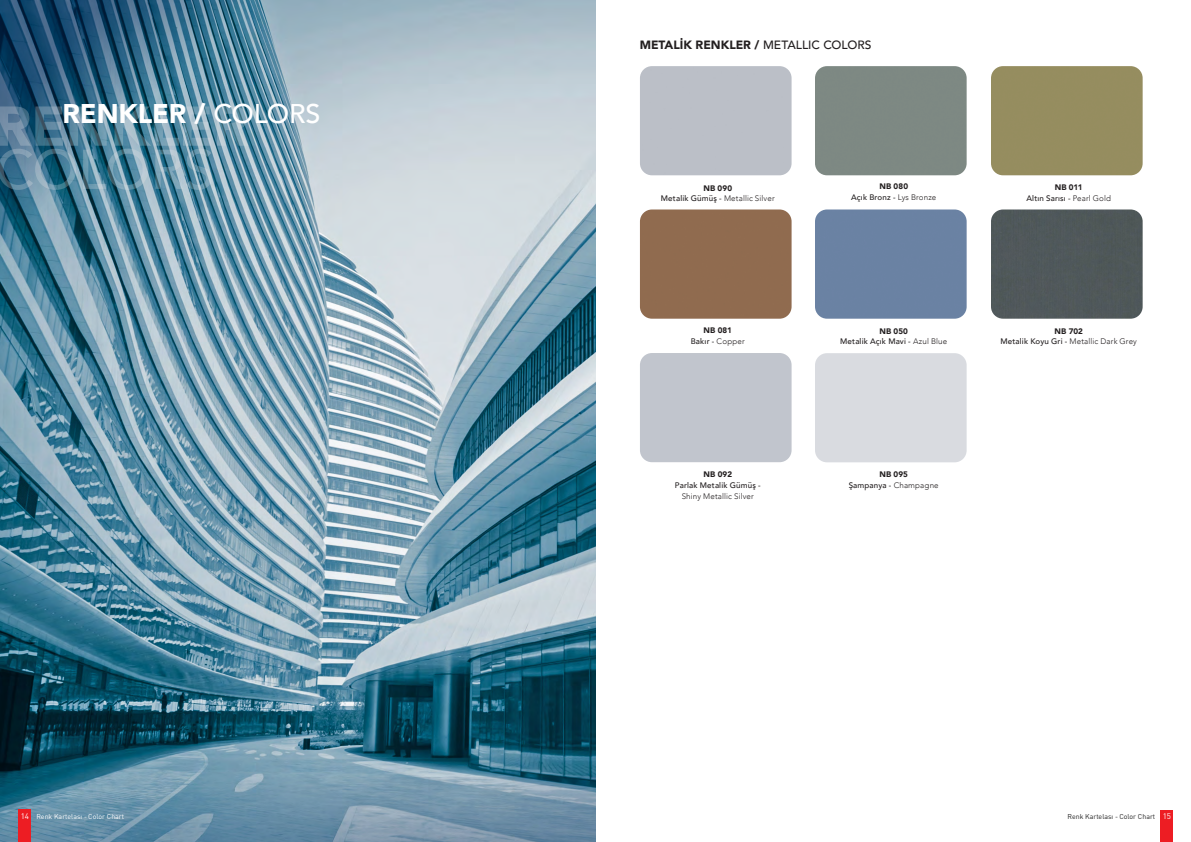
<style>
.page{position:relative;width:1191px;height:842px;background:#fff}
.page>*{position:absolute;margin:0;border:0;box-sizing:border-box;transform-origin:0 0}
.Text_2{font:900 27px "Avenir";letter-spacing:-.005em;color:#fff}
.Text_2-2{font:900 12px "Avenir";color:#231f20}
.Text_2-3{font:500 8px "Avenir";letter-spacing:.02em;color:#231f20}
.Text_2-4{font:300 8px "Avenir";letter-spacing:.015em;color:#231f20}
.Text_2-5{font:900 8px "Avenir";letter-spacing:.015em;color:#231f20}
.t1{font:8px "DIN Pro";color:#fff}
.t2{font:7px "DIN Pro";color:#242424}
.t3{font:7px "DIN Pro";color:#fff}
.s1{font-weight:500}
.s2{font-weight:300}
.s3{font-size:8px;color:#fff}
</style>
<div class="page">
<div style="left:1160px;top:810px;width:13px;height:32px;background:#ed1d23"></div>
<img style="left:0;top:0;width:596px;height:842px">
<svg style="left:0;top:777px;width:595px;height:65px;background:#6b91a7"></svg>
<svg style="left:0;top:0;width:346px;height:247px;background:#5e889f"></svg>
<svg style="left:0;top:106px;width:248px;height:84px;background:#5c889e"></svg>
<div style="left:19px;top:810px;width:12px;height:32px;background:#ed1d23"></div>
<div style="left:640px;top:209px;width:151px;height:110px;background:#906b4f"></div>
<div style="left:815px;top:209px;width:151px;height:110px;background:#6a82a3"></div>
<div style="left:815px;top:353px;width:151px;height:109px;background:#d9dbe0;border-radius:12px"></div>
<div style="left:991px;top:66px;width:151px;height:109px;background:#958d5f"></div>
<div style="left:991px;top:209px;width:151px;height:110px;background:#4f585a"></div>
<p class="Text_2" style="left:62px;top:90px;width:260px">RENKLER / <span class="s1">COLORS</span></p>
<p class="Text_2-2" style="left:640px;top:35px;width:233px">METALİK RENKLER / <span class="s1">METALLIC COLORS</span></p>
<p class="Text_2-5" style="left:703px;top:181px;width:30px">NB 090</p>
<p class="Text_2-4" style="left:661px;top:194px;width:115px"><span class="s1">Metalik Gümüş -</span> Metallic Silver</p>
<p class="Text_2-5" style="left:879px;top:180px;width:30px">NB 080</p>
<p class="Text_2-3" style="left:851px;top:190px;width:87px">Açık Bronz - <span class="s2">Lys Bronze</span></p>
<p class="Text_2-5" style="left:703px;top:323px;width:30px">NB 081</p>
<p class="Text_2-3" style="left:691px;top:334px;width:55px">Bakır - <span class="s2">Copper</span></p>
<p class="Text_2-5" style="left:879px;top:324px;width:30px">NB 050</p>
<p class="Text_2-3" style="left:840px;top:335px;width:109px">Metalik Açık Mavi - <span class="s2">Azul Blue</span></p>
<p class="Text_2-5" style="left:703px;top:467px;width:30px">NB 092</p>
<p class="Text_2-3" style="left:675px;top:478px;width:87px">Parlak Metalik Gümüş -</p>
<p class="Text_2-4" style="left:681px;top:491px;width:74px">Shiny Metallic Silver</p>
<p class="Text_2-5" style="left:879px;top:468px;width:30px">NB 095</p>
<p class="Text_2-3" style="left:848px;top:478px;width:91px">Şampanya - <span class="s2">Champagne</span></p>
<p class="Text_2-5" style="left:1054px;top:180px;width:29px">NB 011</p>
<p class="Text_2-3" style="left:1026px;top:191px;width:86px">Altın Sarısı - <span class="s2">Pearl Gold</span></p>
<p class="Text_2-5" style="left:1054px;top:324px;width:30px">NB 702</p>
<p class="Text_2-4" style="left:1000px;top:337px;width:138px"><span class="s1">Metalik Koyu Gri -</span> Metallic Dark Grey</p>
<p class="t1" style="left:21px;top:810px;width:10px">14</p>
<p class="t2" style="left:1067px;top:811px;width:105px">Renk Kartelası - Color Chart <span class="s3">15</span></p>
<p class="t3" style="left:37px;top:811px;width:89px">Renk Kartelası - Color Chart</p>
</div>
